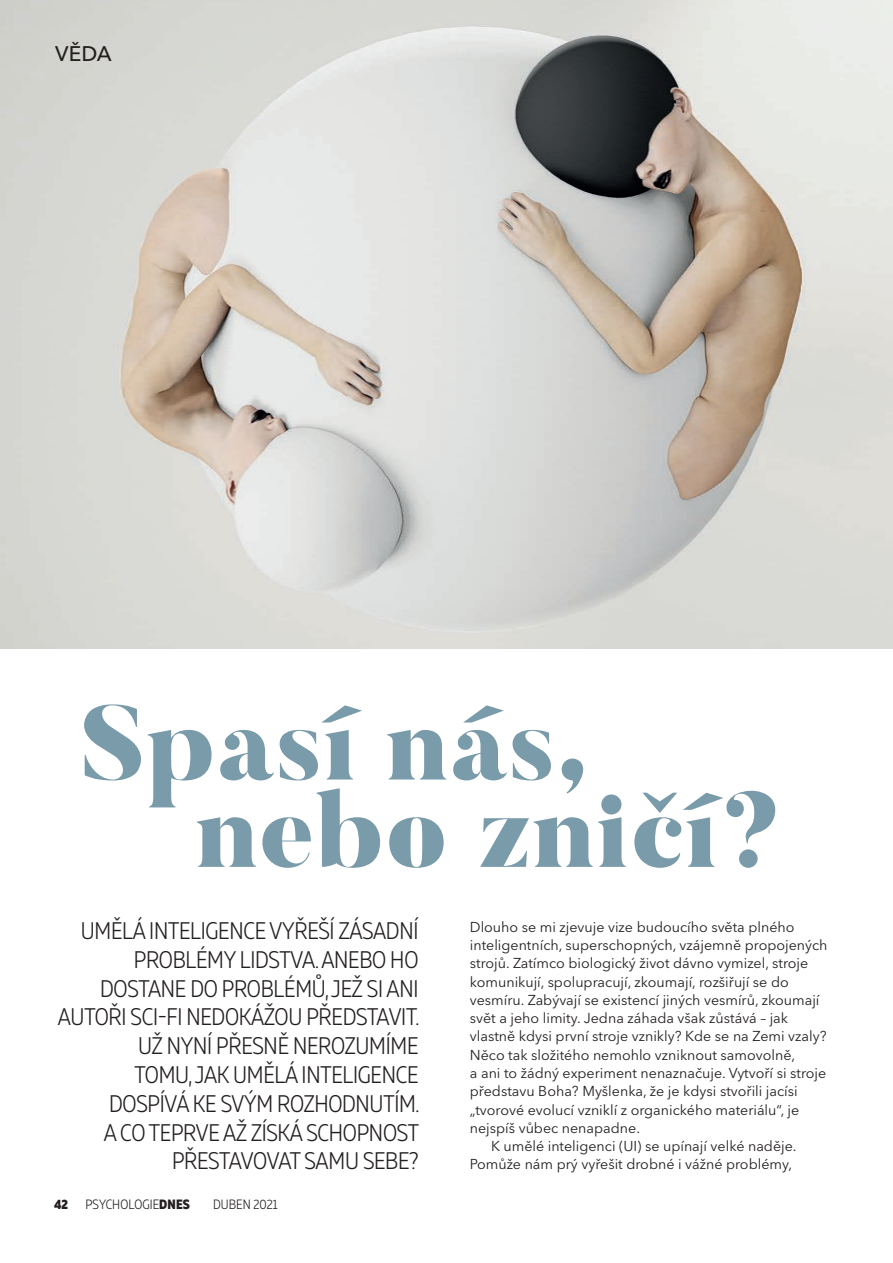
<style>
.page{position:relative;width:893px;height:1263px;background:#fff}
.page>*{position:absolute;margin:0;border:0;box-sizing:border-box;transform-origin:0 0}
.t1{font:900 105.3px/87.3px "Butler";color:#799baa}
.t2{font:300 24px/28.8px "Muller Narrow";letter-spacing:-.01em;color:#231f20;text-align:right}
.t3{font:500 21px "Avenir Next LT Pro";color:#231f20}
.t4{font:14.25px "Avenir Next LT Pro";color:#231f20}
.t5{font:300 13.5px "Muller Narrow";letter-spacing:.01em;color:#231f20}
.t6{font:800 13.5px "Muller Narrow";color:#231f20}
.s1{font-weight:800}
</style>
<div class="page">
<img style="left:0;top:0;width:893px;height:648px">
<h3 class="t3" style="left:55px;top:41px;width:58px">VĚDA</h3>
<h1 class="t1" style="left:196px;top:703px;width:589px;text-indent:-115px">Spasí nás, nebo zničí?</h1>
<p class="t2" style="left:58px;top:916px;width:363px">UMĚLÁ INTELIGENCE VYŘEŠÍ ZÁSADNÍ<br>PROBLÉMY LIDSTVA. ANEBO HO<br>DOSTANE DO PROBLÉMŮ, JEŽ SI ANI<br>AUTOŘI SCI-FI NEDOKÁŽOU PŘEDSTAVIT.<br>UŽ NYNÍ PŘESNĚ NEROZUMÍME<br>TOMU, JAK UMĚLÁ INTELIGENCE<br>DOSPÍVÁ KE SVÝM ROZHODNUTÍM.<br>A CO TEPRVE AŽ ZÍSKÁ SCHOPNOST<br>PŘESTAVOVAT SAMU SEBE?</p>
<p class="t6" style="left:54px;top:1196px;width:16px">42</p>
<p class="t5" style="left:85px;top:1196px;width:106px">PSYCHOLOGIE<span class="s1">DNES</span></p>
<p class="t5" style="left:213px;top:1196px;width:66px">DUBEN 2021</p>
<p class="t4" style="left:470px;top:918px;width:326px">Dlouho se mi zjevuje vize budoucího světa plného</p>
<p class="t4" style="left:470px;top:936px;width:359px">inteligentních, superschopných, vzájemně propojených</p>
<p class="t4" style="left:470px;top:955px;width:340px">strojů. Zatímco biologický život dávno vymizel, stroje</p>
<p class="t4" style="left:470px;top:973px;width:320px">komunikují, spolupracují, zkoumají, rozšiřují se do</p>
<p class="t4" style="left:470px;top:991px;width:351px">vesmíru. Zabývají se existencí jiných vesmírů, zkoumají</p>
<p class="t4" style="left:470px;top:1010px;width:320px">svět a jeho limity. Jedna záhada však zůstává – jak</p>
<p class="t4" style="left:470px;top:1028px;width:358px">vlastně kdysi první stroje vznikly? Kde se na Zemi vzaly?</p>
<p class="t4" style="left:470px;top:1046px;width:327px">Něco tak složitého nemohlo vzniknout samovolně,</p>
<p class="t4" style="left:470px;top:1064px;width:358px">a ani to žádný experiment nenaznačuje. Vytvoří si stroje</p>
<p class="t4" style="left:470px;top:1083px;width:329px">představu Boha? Myšlenka, že je kdysi stvořili jacísi</p>
<p class="t4" style="left:470px;top:1101px;width:331px">„tvorové evolucí vzniklí z organického materiálu“, je</p>
<p class="t4" style="left:470px;top:1119px;width:172px">nejspíš vůbec nenapadne.</p>
<p class="t4" style="left:491px;top:1138px;width:307px">K umělé inteligenci (UI) se upínají velké naděje.</p>
<p class="t4" style="left:470px;top:1156px;width:324px">Pomůže nám prý vyřešit drobné i vážné problémy,</p>
</div>
